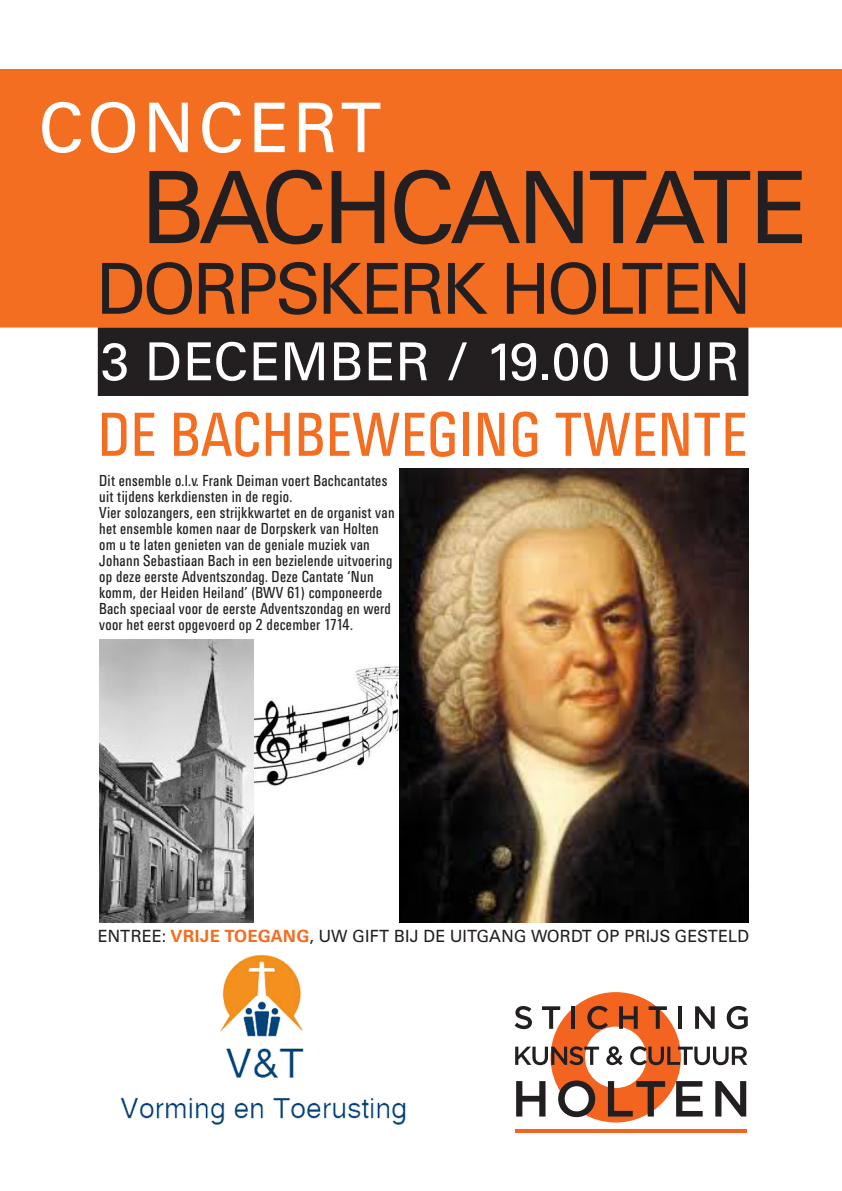
<style>
.page{position:relative;width:842px;height:1191px;background:#fff}
.page>*{position:absolute;margin:0;border:0;box-sizing:border-box;transform-origin:0 0}
.t1{font:98px "Univers SB";letter-spacing:-.035em;color:#231f20}
.t2{font:69px "Univers SB";letter-spacing:-.03em;color:#231f20}
.t3{font:67.2px "Univers SB";letter-spacing:.08em;color:#fff}
.t4{font:58.5px "Univers SB Con";letter-spacing:.02em;color:#f36e21}
.t5{font:51.4px "Univers SB";letter-spacing:.03em;color:#fff}
.t6{font:16.5px "Univers SB";letter-spacing:.02em;color:#231f20}
.t7{font:15px/16px "Univers SB Con";letter-spacing:.02em;color:#231f20}
.s1{font-weight:500;color:#f36e21}
</style>
<div class="page">
<img style="left:253px;top:659px;width:147px;height:138px">
<div style="left:0;top:69px;width:842px;height:258px;background:#f36e21"></div>
<img style="left:400px;top:468px;width:348px;height:454px">
<svg style="left:514px;top:992px;width:234px;height:130px"></svg>
<hr style="left:515px;top:1129px;width:232px;height:3px;background:#f36421">
<div style="left:98px;top:328px;width:650px;height:67px;background:#231f20"></div>
<div style="left:98px;top:327px;width:650px;height:69px;border:1px solid #231f20"></div>
<img style="left:120px;top:954px;width:286px;height:171px">
<img style="left:99px;top:639px;width:154px;height:283px">
<p class="t3" style="left:39px;top:89px;width:345px">CONCERT</p>
<p class="t1" style="left:141px;top:151px;width:667px">BACHCANTATE</p>
<p class="t2" style="left:96px;top:249px;width:656px">DORPSKERK HOLTEN</p>
<p class="t5" style="left:101px;top:332px;width:640px">3 DECEMBER / 19.00 UUR</p>
<p class="t4" style="left:98px;top:400px;width:650px">DE BACHBEWEGING TWENTE</p>
<p class="t7" style="left:99px;top:472px;width:290px">Dit ensemble o.l.v. Frank Deiman voert Bachcantates uit tijdens kerkdiensten in de regio.</p>
<p class="t7" style="left:99px;top:504px;width:297px">Vier solozangers, een strijkkwartet en de organist van het ensemble komen naar de Dorpskerk van Holten om u te laten genieten van de geniale muziek van Johann Sebastiaan Bach in een bezielende uitvoering op deze eerste Adventszondag. Deze Cantate ‘Nun komm, der Heiden Heiland’ (BWV 61) componeerde Bach speciaal voor de eerste Adventszondag en werd voor het eerst opgevoerd op 2 december 1714.</p>
<p class="t6" style="left:98px;top:926px;width:653px">ENTREE: <span class="s1">VRIJE TOEGANG</span>, UW GIFT BIJ DE UITGANG WORDT OP PRIJS GESTELD</p>
</div>
